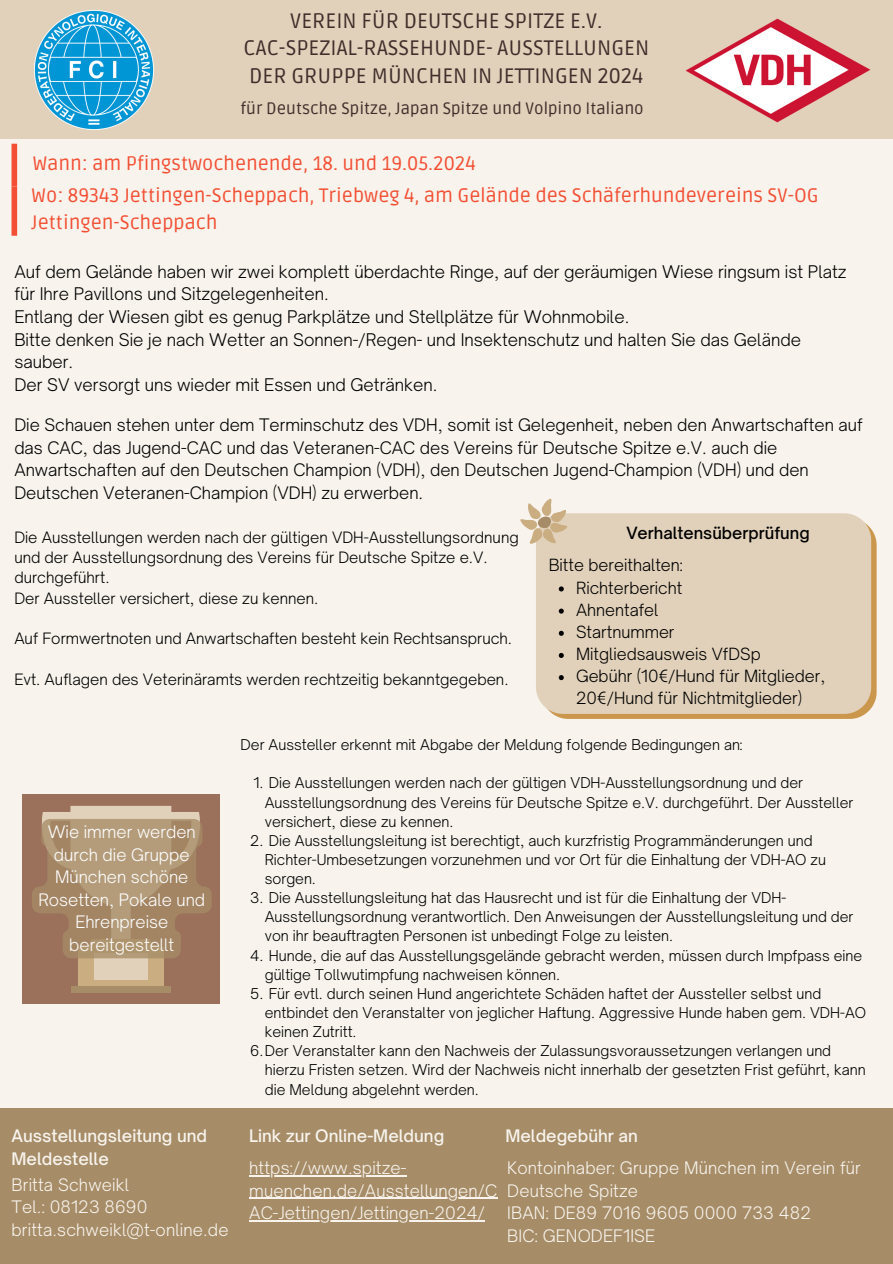
<style>
.page{position:relative;width:893px;height:1264px;background:#fff}
.page>*{position:absolute;margin:0;border:0;box-sizing:border-box;transform-origin:0 0}
.t1{font:21px/27px "Ruda";color:#3f2e2b;text-align:center}
.t2{font:19.5px/27px "Ruda";color:#f34f34}
.t3{font:300 16.65px/22.5px "Open Sauce One";color:#000}
.t4{font:300 16.5px/22.5px "Open Sauce One";color:#000}
.t5{font:300 16.5px/22.5px "Open Sauce One";letter-spacing:.01em;color:#f8f4ed}
.t6{font:300 16.5px/22.5px "Open Sauce One";color:#fdfefe;text-align:center}
.t7{font:500 16.5px/22.5px "Open Sauce One";color:#f8f4ed}
.t8{font:16.5px "Ruda";color:#3f2e2b}
.t9{font:300 16.05px/22.2px "Open Sauce One";color:#000}
.t10{font:500 16.05px "Open Sauce One";color:#000}
.t11{font:300 15px/20.2px "Open Sauce One";color:#000}
.t12{font:300 14.25px/19.2px "Open Sauce One";color:#000}
</style>
<div class="page">
<div style="left:0;top:0;width:892px;height:1263px;background:#f8f4ed"></div>
<div style="left:0;top:1107px;width:892px;height:156px;background:#a68c67"></div>
<div style="left:0;top:0;width:892px;height:139px;background:#e1d1ba"></div>
<div style="left:12px;top:144px;width:5px;height:42px;background:#f34f34"></div>
<img style="left:34px;top:10px;width:120px;height:120px">
<img style="left:685px;top:18px;width:186px;height:105px">
<div style="left:12px;top:186px;width:5px;height:50px;background:#f34f34"></div>
<hr style="left:249px;top:1175px;width:157px;height:1px;background:#f8f4ed">
<hr style="left:249px;top:1197px;width:248px;height:1px;background:#f8f4ed">
<hr style="left:249px;top:1220px;width:236px;height:1px;background:#f8f4ed">
<div style="left:22px;top:794px;width:197px;height:209px;background:#9b715c"></div>
<div style="left:78px;top:947px;width:85px;height:38px;background:#cbad82"></div>
<div style="left:71px;top:985px;width:100px;height:7px;background:#a68c67"></div>
<div style="left:94px;top:953px;width:54px;height:26px;background:#e1d1ba"></div>
<svg style="left:32px;top:805px;width:180px;height:153px"></svg>
<svg style="left:553px;top:529px;width:323px;height:189px;background:#ce9d57"></svg>
<div style="left:536px;top:513px;width:335px;height:201px;background:#e1d1ba"></div>
<svg style="left:520px;top:498px;width:47px;height:46px"></svg>
<svg style="left:558px;top:586px;width:5px;height:5px"></svg>
<svg style="left:558px;top:608px;width:5px;height:5px"></svg>
<svg style="left:558px;top:630px;width:5px;height:6px"></svg>
<svg style="left:558px;top:653px;width:5px;height:5px"></svg>
<svg style="left:558px;top:675px;width:5px;height:5px"></svg>
<h4 class="t1" style="left:243px;top:8px;width:407px">VEREIN FÜR DEUTSCHE SPITZE E.V.<br>CAC-SPEZIAL-RASSEHUNDE- AUSSTELLUNGEN<br>DER GRUPPE MÜNCHEN IN JETTINGEN 2024</h4>
<h2 class="t8" style="left:240px;top:99px;width:404px">für Deutsche Spitze, Japan Spitze und Volpino Italiano</h2>
<h2 class="t2" style="left:33px;top:150px;width:444px">Wann: am Pfingstwochenende, 18. und 19.05.2024</h2>
<h4 class="t2" style="left:32px;top:182px;width:788px">Wo: 89343 Jettingen-Scheppach, Triebweg 4, am Gelände des Schäferhundevereins SV-OG<br>Jettingen-Scheppach</h4>
<p class="t3" style="left:14px;top:260px;width:833px">Auf dem Gelände haben wir zwei komplett überdachte Ringe, auf der geräumigen Wiese ringsum ist Platz für Ihre Pavillons und Sitzgelegenheiten.<br>Entlang der Wiesen gibt es genug Parkplätze und Stellplätze für Wohnmobile.<br>Bitte denken Sie je nach Wetter an Sonnen-/Regen- und Insektenschutz und halten Sie das Gelände sauber.<br>Der SV versorgt uns wieder mit Essen und Getränken.</p>
<p class="t4" style="left:14px;top:413px;width:849px">Die Schauen stehen unter dem Terminschutz des VDH, somit ist Gelegenheit, neben den Anwartschaften auf das CAC, das Jugend-CAC und das Veteranen-CAC des Vereins für Deutsche Spitze e.V. auch die Anwartschaften auf den Deutschen Champion (VDH), den Deutschen Jugend-Champion (VDH) und den Deutschen Veteranen-Champion (VDH) zu erwerben.</p>
<h4 class="t11" style="left:14px;top:527px;width:506px">Die Ausstellungen werden nach der gültigen VDH-Ausstellungsordnung und der Ausstellungsordnung des Vereins für Deutsche Spitze e.V. durchgeführt.</h4>
<h4 class="t11" style="left:14px;top:587px;width:305px">Der Aussteller versichert, diese zu kennen.</h4>
<h4 class="t11" style="left:14px;top:628px;width:499px">Auf Formwertnoten und Anwartschaften besteht kein Rechtsanspruch.</h4>
<h4 class="t11" style="left:14px;top:668px;width:495px">Evt. Auflagen des Veterinäramts werden rechtzeitig bekanntgegeben.</h4>
<p class="t10" style="left:626px;top:523px;width:185px">Verhaltensüberprüfung</p>
<h3 class="t9" style="left:548px;top:554px;width:136px">Bitte bereithalten:</h3>
<h3 class="t9" style="left:576px;top:576px;width:108px">Richterbericht</h3>
<h3 class="t9" style="left:576px;top:598px;width:84px">Ahnentafel</h3>
<h4 class="t9" style="left:576px;top:620px;width:100px">Startnummer</h4>
<h4 class="t9" style="left:576px;top:642px;width:186px">Mitgliedsausweis VfDSp</h4>
<h4 class="t9" style="left:576px;top:665px;width:251px">Gebühr (10€/Hund für Mitglieder,<br>20€/Hund für Nichtmitglieder)</h4>
<p class="t6" style="left:38px;top:820px;width:168px">Wie immer werden durch die Gruppe<br>München schöne<br>Rosetten, Pokale und<br>Ehrenpreise bereitgestellt</p>
<h4 class="t7" style="left:12px;top:1124px;width:197px">Ausstellungsleitung und<br>Meldestelle</h4>
<p class="t5" style="left:12px;top:1173px;width:218px">Britta Schweikl<br>Tel.: 08123 8690 britta.schweikl@t-online.de</p>
<h4 class="t12" style="left:240px;top:735px;width:503px">Der Aussteller erkennt mit Abgabe der Meldung folgende Bedingungen an:</h4>
<p class="t12" style="left:265px;top:773px;width:590px;text-indent:-11px">1. Die Ausstellungen werden nach der gültigen VDH-Ausstellungsordnung und der<br>Ausstellungsordnung des Vereins für Deutsche Spitze e.V. durchgeführt. Der Aussteller versichert, diese zu kennen.</p>
<p class="t12" style="left:265px;top:830px;width:562px;text-indent:-15px">2. Die Ausstellungsleitung ist berechtigt, auch kurzfristig Programmänderungen und<br>Richter-Umbesetzungen vorzunehmen und vor Ort für die Einhaltung der VDH-AO zu sorgen.</p>
<p class="t12" style="left:265px;top:888px;width:590px;text-indent:-15px">3. Die Ausstellungsleitung hat das Hausrecht und ist für die Einhaltung der VDH-<br>Ausstellungsordnung verantwortlich. Den Anweisungen der Ausstellungsleitung und der von ihr beauftragten Personen ist unbedingt Folge zu leisten.</p>
<p class="t12" style="left:265px;top:945px;width:599px;text-indent:-15px">4. Hunde, die auf das Ausstellungsgelände gebracht werden, müssen durch Impfpass eine gültige Tollwutimpfung nachweisen können.</p>
<p class="t12" style="left:265px;top:983px;width:602px;text-indent:-15px">5. Für evtl. durch seinen Hund angerichtete Schäden haftet der Aussteller selbst und entbindet den Veranstalter von jeglicher Haftung. Aggressive Hunde haben gem. VDH-AO keinen Zutritt.</p>
<h4 class="t12" style="left:265px;top:1041px;width:602px;text-indent:-15px">6.Der Veranstalter kann den Nachweis der Zulassungsvoraussetzungen verlangen und hierzu Fristen setzen. Wird der Nachweis nicht innerhalb der gesetzten Frist geführt, kann die Meldung abgelehnt werden.</h4>
<p class="t7" style="left:249px;top:1124px;width:196px">Link zur Online-Meldung</p>
<h3 class="t7" style="left:505px;top:1124px;width:134px">Meldegebühr an</h3>
<h4 class="t5" style="left:507px;top:1156px;width:355px">Kontoinhaber: Gruppe München im Verein für<br>Deutsche Spitze<br>IBAN: DE89 7016 9605 0000 733 482<br>BIC: GENODEF1ISE</h4>
<p class="t5" style="left:249px;top:1156px;width:159px">https://www.spitze-</p>
<p class="t5" style="left:249px;top:1179px;width:250px">muenchen.de/Ausstellungen/C</p>
<p class="t5" style="left:249px;top:1201px;width:237px">AC-Jettingen/Jettingen-2024/</p>
</div>
